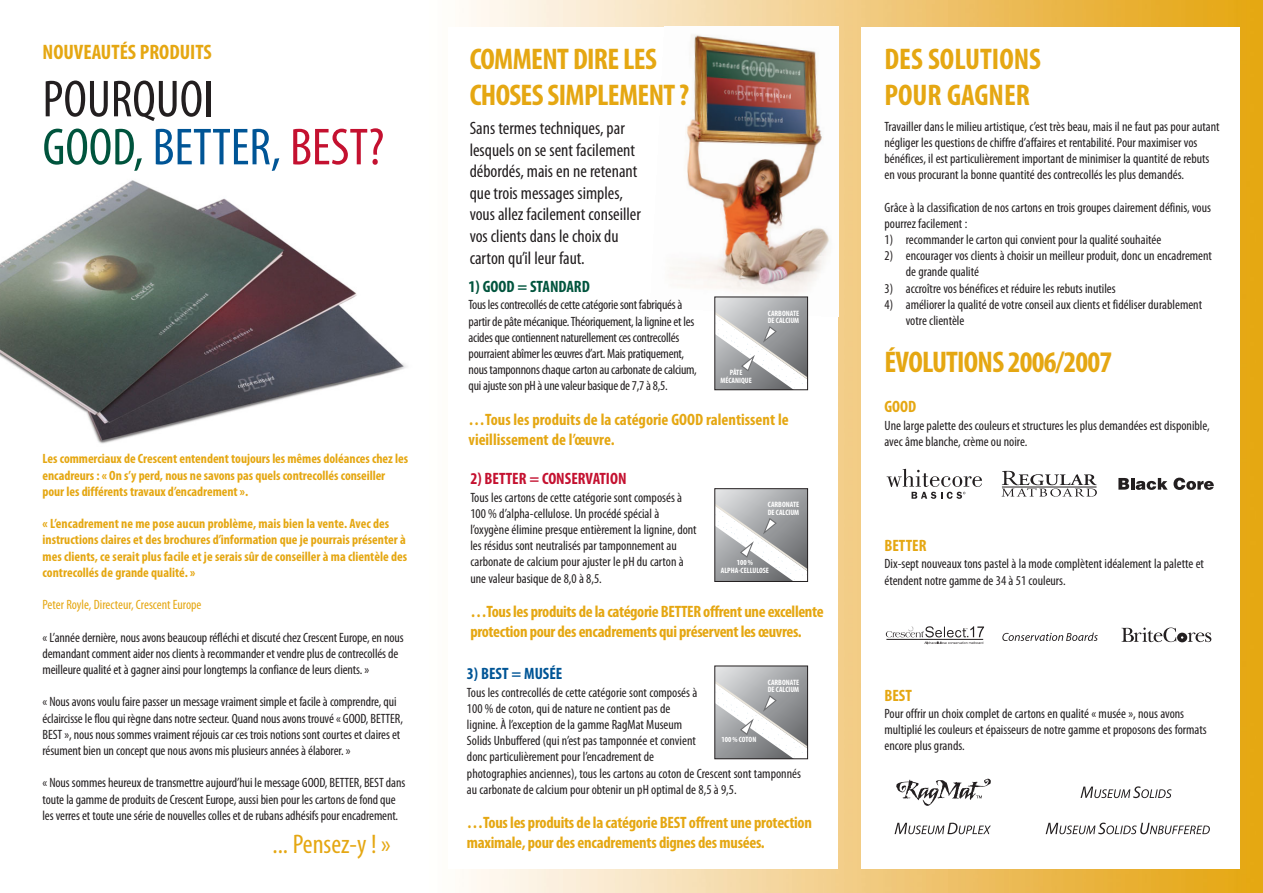
<style>
.page{position:relative;width:1263px;height:893px;background:#fff}
.page>*{position:absolute;margin:0;border:0;box-sizing:border-box;transform-origin:0 0}
.t1{font:condensed 52.5px/48px "Myriad Pro";color:#231f20}
.t2{font:700 condensed 30px/36px "Myriad Pro";letter-spacing:-.02em;color:#e5a712}
.t3{font:700 condensed 30px/36px "Myriad Pro";color:#e5a712}
.t4{font:condensed 27px "Myriad Pro";color:#e5a712}
.t5{font:700 condensed 21px "Myriad Pro";color:#e5a712}
.t6{font:condensed 18px/21.6px "Myriad Pro";color:#231f20}
.t7{font:700 condensed 16.5px/19.8px "Myriad Pro";letter-spacing:-.015em;color:#e5a712}
.t8{font:700 condensed 16.5px "Myriad Pro";color:#c41130}
.t9{font:700 condensed 16.5px "Myriad Pro";color:#00543d}
.t10{font:700 condensed 16.5px "Myriad Pro";color:#005596}
.t11{font:condensed 13.5px/16.2px "Myriad Pro";color:#231f20}
.t12{font:700 condensed 13.5px/16.2px "Myriad Pro";color:#e5a712}
.t13{font:condensed 13.5px/16.2px "Myriad Pro";letter-spacing:-.02em;color:#231f20}
.t14{font:condensed 13.5px "Myriad Pro";color:#e5a712}
.t15{font:700 condensed 7.8px/7.8px "Myriad Pro";color:#fff}
.s1{color:#00543d}
.s2{color:#005596}
.s3{color:#c41130}
</style>
<div class="page">
<img style="left:469px;top:0;width:794px;height:893px">
<div style="left:449px;top:27px;width:389px;height:841px;background:#fff"></div>
<img style="left:670px;top:35px;width:160px;height:282px">
<div style="left:861px;top:27px;width:378px;height:841px;background:#fff"></div>
<img style="left:0;top:180px;width:407px;height:264px">
<svg style="left:716px;top:299px;width:90px;height:89px"></svg>
<div style="left:714px;top:297px;width:94px;height:93px;border:1px solid #231f20"></div>
<svg style="left:716px;top:490px;width:90px;height:90px"></svg>
<div style="left:714px;top:488px;width:94px;height:94px;border:1px solid #231f20"></div>
<svg style="left:716px;top:668px;width:90px;height:89px"></svg>
<div style="left:714px;top:666px;width:94px;height:93px;border:1px solid #231f20"></div>
<svg style="left:887px;top:469px;width:95px;height:30px"></svg>
<svg style="left:1001px;top:471px;width:96px;height:26px"></svg>
<svg style="left:1118px;top:478px;width:96px;height:12px"></svg>
<svg style="left:896px;top:779px;width:95px;height:27px"></svg>
<svg style="left:1080px;top:786px;width:91px;height:12px"></svg>
<svg style="left:894px;top:823px;width:97px;height:11px"></svg>
<svg style="left:1046px;top:823px;width:164px;height:11px"></svg>
<svg style="left:886px;top:626px;width:98px;height:19px"></svg>
<svg style="left:1002px;top:633px;width:96px;height:8px"></svg>
<svg style="left:1121px;top:628px;width:90px;height:14px"></svg>
<h3 class="t5" style="left:43px;top:44px;width:171px">NOUVEAUTÉS PRODUITS</h3>
<h1 class="t1" style="left:43px;top:79px;width:343px">POURQUOI<br><span class="s1">GOOD,</span> <span class="s2">BETTER,</span> <span class="s3">BEST?</span></h1>
<p class="t12" style="left:43px;top:452px;width:367px">Les commerciaux de Crescent entendent toujours les mêmes doléances chez les encadreurs : « On s’y perd, nous ne savons pas quels contrecollés conseiller pour les différents travaux d’encadrement ».</p>
<p class="t12" style="left:43px;top:517px;width:366px">« L’encadrement ne me pose aucun problème, mais bien la vente. Avec des instructions claires et des brochures d’information que je pourrais présenter à mes clients, ce serait plus facile et je serais sûr de conseiller à ma clientèle des contrecollés de grande qualité. »</p>
<p class="t14" style="left:43px;top:600px;width:160px">Peter Royle, Directeur, Crescent Europe</p>
<p class="t11" style="left:43px;top:630px;width:363px">« L’année dernière, nous avons beaucoup réfléchi et discuté chez Crescent Europe, en nous demandant comment aider nos clients à recommander et vendre plus de contrecollés de meilleure qualité et à gagner ainsi pour longtemps la confiance de leurs clients. »</p>
<p class="t11" style="left:43px;top:695px;width:362px">« Nous avons voulu faire passer un message vraiment simple et facile à comprendre, qui éclaircisse le flou qui règne dans notre secteur. Quand nous avons trouvé « GOOD, BETTER, BEST », nous nous sommes vraiment réjouis car ces trois notions sont courtes et claires et résument bien un concept que nous avons mis plusieurs années à élaborer. »</p>
<p class="t11" style="left:43px;top:776px;width:364px">« Nous sommes heureux de transmettre aujourd’hui le message GOOD, BETTER, BEST dans toute la gamme de produits de Crescent Europe, aussi bien pour les cartons de fond que les verres et toute une série de nouvelles colles et de rubans adhésifs pour encadrement.</p>
<h3 class="t4" style="left:272px;top:835px;width:120px">... Pensez-y ! »</h3>
<h2 class="t2" style="left:470px;top:43px;width:221px">COMMENT DIRE LES<br>CHOSES SIMPLEMENT ?</h2>
<h3 class="t6" style="left:470px;top:119px;width:173px">Sans termes techniques, par lesquels on se sent facilement débordés, mais en ne retenant que trois messages simples, vous allez facilement conseiller vos clients dans le choix du carton qu’il leur faut.</h3>
<p class="t9" style="left:469px;top:280px;width:123px">1) GOOD = STANDARD</p>
<p class="t13" style="left:469px;top:298px;width:230px">Tous les contrecollés de cette catégorie sont fabriqués à partir de pâte mécanique. Théoriquement, la lignine et les acides que contiennent naturellement ces contrecollés pourraient abîmer les œuvres d’art. Mais pratiquement, nous tamponnons chaque carton au carbonate de calcium, qui ajuste son pH à une valeur basique de 7,7 à 8,5.</p>
<p class="t7" style="left:469px;top:411px;width:322px">…Tous les produits de la catégorie GOOD ralentissent le vieillissement de l’œuvre.</p>
<p class="t15" style="left:768px;top:309px;width:33px">CARBONATE<br>DE CALCIUM</p>
<p class="t15" style="left:720px;top:368px;width:33px;text-align:center">PÂTE<br>MÉCANIQUE</p>
<p class="t8" style="left:470px;top:473px;width:158px">2) BETTER = CONSERVATION</p>
<p class="t11" style="left:470px;top:490px;width:228px">Tous les cartons de cette catégorie sont composés à 100 % d’alpha-cellulose. Un procédé spécial à l’oxygène élimine presque entièrement la lignine, dont les résidus sont neutralisés par tamponnement au carbonate de calcium pour ajuster le pH du carton à une valeur basique de 8,0 à 8,5.</p>
<p class="t7" style="left:470px;top:603px;width:355px">…Tous les produits de la catégorie BETTER offrent une excellente protection pour des encadrements qui préservent les œuvres.</p>
<p class="t15" style="left:768px;top:501px;width:33px">CARBONATE<br>DE CALCIUM</p>
<p class="t15" style="left:721px;top:559px;width:50px;text-align:center">100 %<br>ALPHA-CELLULOSE</p>
<p class="t10" style="left:467px;top:667px;width:97px">3) BEST = MUSÉE</p>
<p class="t11" style="left:467px;top:685px;width:335px">Tous les contrecollés de cette catégorie sont composés à<br>100 % de coton, qui de nature ne contient pas de<br>lignine. À l’exception de la gamme RagMat Museum<br>Solids Unbuffered (qui n’est pas tamponnée et convient<br>donc particulièrement pour l’encadrement de<br>photographies anciennes), tous les cartons au coton de Crescent sont tamponnés au carbonate de calcium pour obtenir un pH optimal de 8,5 à 9,5.</p>
<p class="t7" style="left:467px;top:814px;width:346px">…Tous les produits de la catégorie BEST offrent une protection maximale, pour des encadrements dignes des musées.</p>
<p class="t15" style="left:768px;top:678px;width:33px">CARBONATE<br>DE CALCIUM</p>
<p class="t15" style="left:721px;top:736px;width:36px">100 % COTON</p>
<h2 class="t3" style="left:884px;top:43px;width:158px">DES SOLUTIONS<br>POUR GAGNER</h2>
<p class="t11" style="left:884px;top:119px;width:337px">Travailler dans le milieu artistique, c’est très beau, mais il ne faut pas pour autant négliger les questions de chiffre d’affaires et rentabilité. Pour maximiser vos bénéfices, il est particulièrement important de minimiser la quantité de rebuts en vous procurant la bonne quantité des contrecollés les plus demandés.</p>
<p class="t11" style="left:884px;top:200px;width:328px">Grâce à la classification de nos cartons en trois groupes clairement définis, vous pourrez facilement :</p>
<p class="t11" style="left:884px;top:233px;width:278px">1) recommander le carton qui convient pour la qualité souhaitée</p>
<p class="t11" style="left:906px;top:249px;width:308px;text-indent:-21px">2) encourager vos clients à choisir un meilleur produit, donc un encadrement de grande qualité</p>
<p class="t11" style="left:884px;top:281px;width:233px">3) accroître vos bénéfices et réduire les rebuts inutiles</p>
<p class="t11" style="left:906px;top:297px;width:298px;text-indent:-21px">4) améliorer la qualité de votre conseil aux clients et fidéliser durablement votre clientèle</p>
<h2 class="t2" style="left:884px;top:347px;width:229px">ÉVOLUTIONS 2006/2007</h2>
<p class="t7" style="left:884px;top:398px;width:33px">GOOD</p>
<p class="t11" style="left:884px;top:418px;width:327px">Une large palette des couleurs et structures les plus demandées est disponible, avec âme blanche, crème ou noire.</p>
<p class="t7" style="left:884px;top:537px;width:43px">BETTER</p>
<p class="t11" style="left:884px;top:557px;width:321px">Dix-sept nouveaux tons pastel à la mode complètent idéalement la palette et étendent notre gamme de 34 à 51 couleurs.</p>
<p class="t7" style="left:884px;top:687px;width:29px">BEST</p>
<p class="t11" style="left:884px;top:707px;width:324px">Pour offrir un choix complet de cartons en qualité « musée », nous avons multiplié les couleurs et épaisseurs de notre gamme et proposons des formats encore plus grands.</p>
</div>
